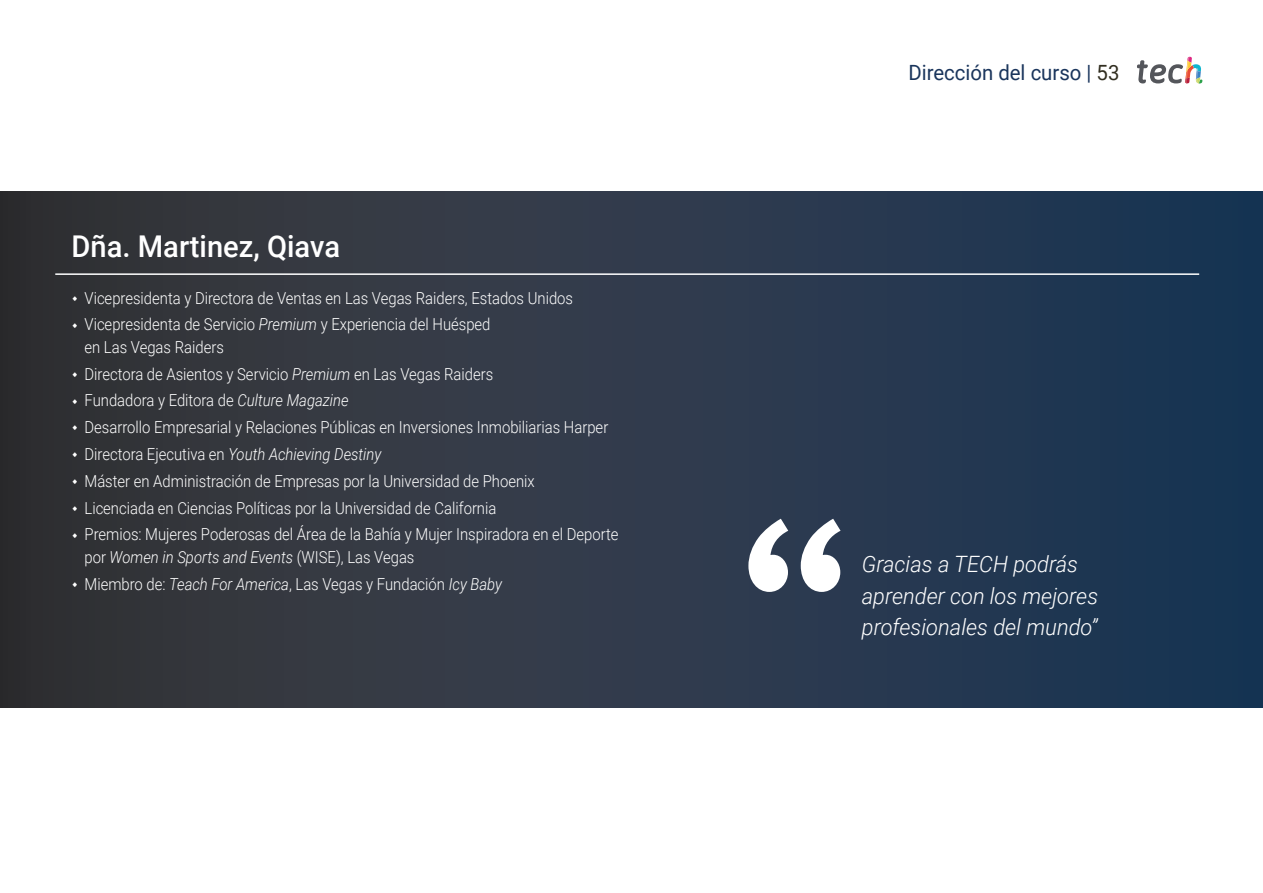
<style>
.page{position:relative;width:1263px;height:893px;background:#fff}
.page>*{position:absolute;margin:0;border:0;box-sizing:border-box;transform-origin:0 0}
.t1{font:500 30px "Roboto";color:#fff}
.t2{font:italic 300 22.5px/31.5px "Roboto";color:#fff}
.t3{font:21px "Roboto";color:#1a355c}
.t4{font:300 16.5px/26.7px "Roboto";color:#fff;scale:.9 1}
.s1{font-style:italic}
.s2{color:#312e20}
</style>
<div class="page">
<svg style="left:1137px;top:57px;width:65px;height:27px"></svg>
<div style="left:0;top:191px;width:1263px;height:516px;background:linear-gradient(to right,#3a3638,#1d3959)"></div>
<hr style="left:55px;top:273px;width:1144px;height:2px;background:#fff">
<svg style="left:748px;top:519px;width:92px;height:73px"></svg>
<svg style="left:73px;top:296px;width:4px;height:5px"></svg>
<svg style="left:73px;top:323px;width:4px;height:5px"></svg>
<svg style="left:73px;top:372px;width:4px;height:5px"></svg>
<svg style="left:73px;top:399px;width:4px;height:5px"></svg>
<svg style="left:73px;top:426px;width:4px;height:5px"></svg>
<svg style="left:73px;top:452px;width:4px;height:5px"></svg>
<svg style="left:73px;top:479px;width:4px;height:5px"></svg>
<svg style="left:73px;top:506px;width:4px;height:5px"></svg>
<svg style="left:73px;top:533px;width:4px;height:5px"></svg>
<svg style="left:73px;top:582px;width:4px;height:5px"></svg>
<h1 class="t1" style="left:71px;top:225px;width:270px">Dña. Martinez, Qiava</h1>
<p class="t4" style="left:85px;top:284px;width:544px">Vicepresidenta y Directora de Ventas en Las Vegas Raiders, Estados Unidos<br>Vicepresidenta de Servicio <span class="s1">Premium</span> y Experiencia del Huésped</p>
<p class="t4" style="left:85px;top:333px;width:595px">en Las Vegas Raiders<br>Directora de Asientos y Servicio <span class="s1">Premium</span> en Las Vegas Raiders<br>Fundadora y Editora de <span class="s1">Culture Magazine<br></span>Desarrollo Empresarial y Relaciones Públicas en Inversiones Inmobiliarias Harper Directora Ejecutiva en <span class="s1">Youth Achieving Destiny<br></span>Máster en Administración de Empresas por la Universidad de Phoenix<br>Licenciada en Ciencias Políticas por la Universidad de California<br>Premios: Mujeres Poderosas del Área de la Bahía y Mujer Inspiradora en el Deporte</p>
<p class="t4" style="left:85px;top:543px;width:465px">por <span class="s1">Women in Sports and Events</span> (WISE), Las Vegas<br>Miembro de: <span class="s1">Teach For America</span>, Las Vegas y Fundación <span class="s1">Icy Baby</span></p>
<p class="t3" style="left:908px;top:57px;width:213px">Dirección del curso | <span class="s2">53</span></p>
<h2 class="t2" style="left:862px;top:548px;width:238px">Gracias a TECH podrás aprender con los mejores profesionales del mundo”</h2>
</div>
